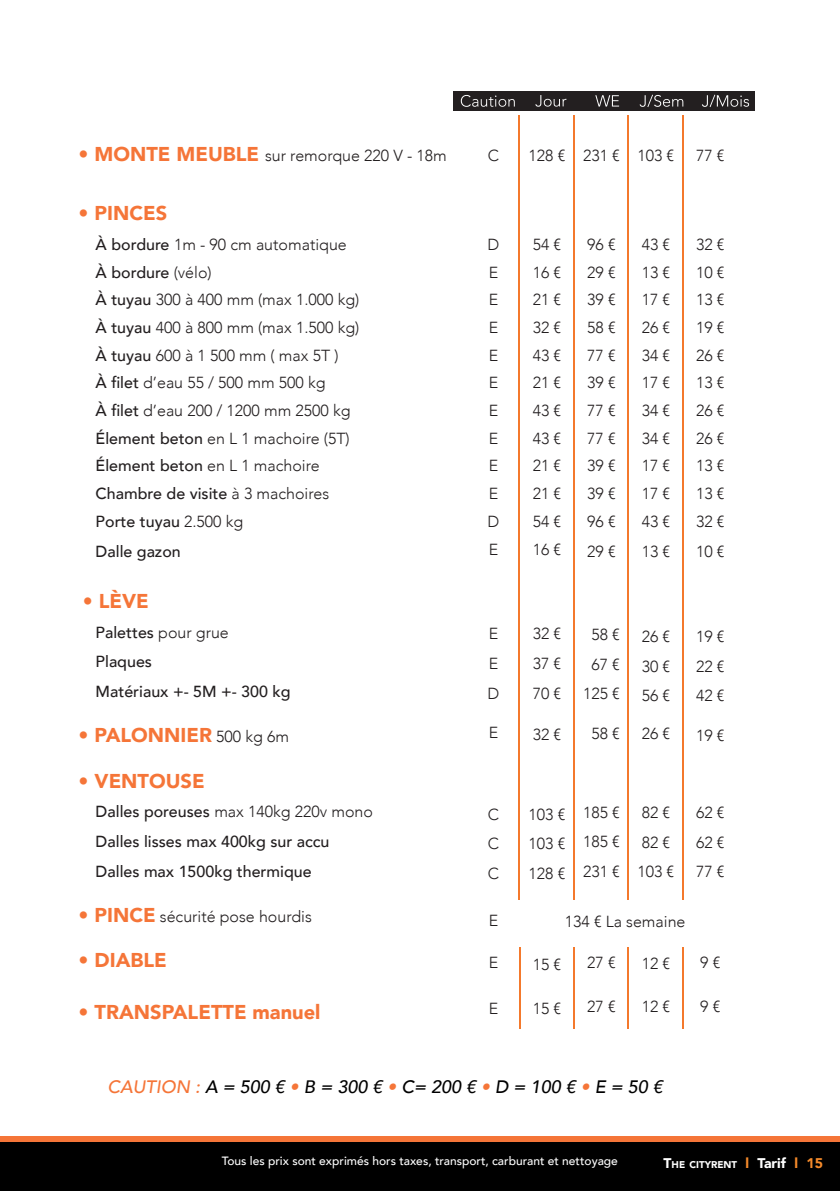
<style>
.page{position:relative;width:840px;height:1191px;background:#fff}
.page>*{position:absolute;margin:0;border:0;box-sizing:border-box;transform-origin:0 0}
.t1{font:900 20px "Avenir";color:#f57538}
.t2{font:italic 500 18px "Avenir";color:#000001}
.t3{font:300 16px "Avenir";color:#231f20}
.t4{font:500 16px "Avenir";color:#231f20}
.t5{font:500 12px "Avenir";color:#fff}
.t6{font:900 9.8px "Avenir";color:#fff}
.s1{font-weight:900;font-size:20px;color:#f57538}
.s2{font-weight:500}
.s3{font-weight:300}
.s4{font-weight:300;font-size:16px;color:#231f20}
.s5{color:#f57538}
.s6{font-size:14px}
.s7{font-size:14px;color:#f68b2b}
</style>
<div class="page">
<div style="left:0;top:1141px;width:839px;height:50px;background:#000"></div>
<div style="left:0;top:1136px;width:839px;height:5px;background:#f57538"></div>
<div style="left:453px;top:91px;width:301px;height:19px;background:#231f20"></div>
<svg style="left:702px;top:95px;width:46px;height:12px"></svg>
<svg style="left:639px;top:95px;width:44px;height:12px"></svg>
<svg style="left:595px;top:95px;width:23px;height:12px"></svg>
<svg style="left:535px;top:95px;width:31px;height:12px"></svg>
<svg style="left:460px;top:95px;width:54px;height:12px"></svg>
<hr style="left:518px;top:947px;width:2px;height:81px;background:#f4792c">
<hr style="left:573px;top:115px;width:1px;height:784px;background:#f4792c">
<hr style="left:518px;top:115px;width:1px;height:784px;background:#f4792c">
<hr style="left:573px;top:947px;width:1px;height:81px;background:#f4792c">
<hr style="left:627px;top:115px;width:2px;height:784px;background:#f4792c">
<hr style="left:627px;top:947px;width:2px;height:81px;background:#f4792c">
<hr style="left:681px;top:115px;width:2px;height:785px;background:#f4792c">
<hr style="left:681px;top:947px;width:2px;height:81px;background:#f4792c">
<p class="t3" style="left:79px;top:146px;width:369px"><span class="s1">• MONTE MEUBLE</span> sur remorque 220 V - 18m</p>
<p class="t1" style="left:79px;top:196px;width:90px">• PINCES</p>
<p class="t3" style="left:96px;top:235px;width:252px"><span class="s2">À bordure</span> 1m - 90 cm automatique</p>
<p class="t4" style="left:96px;top:258px;width:117px">À bordure <span class="s3">(vélo)</span></p>
<p class="t3" style="left:96px;top:290px;width:265px"><span class="s2">À tuyau</span> 300 à 400 mm (max 1.000 kg)</p>
<p class="t3" style="left:96px;top:318px;width:265px"><span class="s2">À tuyau</span> 400 à 800 mm (max 1.500 kg)</p>
<p class="t3" style="left:96px;top:346px;width:244px"><span class="s2">À tuyau</span> 600 à 1 500 mm ( max 5T )</p>
<p class="t3" style="left:96px;top:373px;width:231px"><span class="s2">À filet</span> d’eau 55 / 500 mm 500 kg</p>
<p class="t3" style="left:96px;top:401px;width:256px"><span class="s2">À filet</span> d’eau 200 / 1200 mm 2500 kg</p>
<p class="t3" style="left:96px;top:429px;width:255px"><span class="s2">Élement beton</span> en L 1 machoire (5T)</p>
<p class="t4" style="left:96px;top:452px;width:225px">Élement beton <span class="s3">en L 1 machoire</span></p>
<p class="t4" style="left:96px;top:480px;width:235px">Chambre de visite <span class="s3">à 3 machoires</span></p>
<p class="t4" style="left:96px;top:507px;width:149px">Porte tuyau <span class="s3">2.500 kg</span></p>
<p class="t4" style="left:96px;top:537px;width:87px">Dalle gazon</p>
<p class="t1" style="left:83px;top:584px;width:67px">• LÈVE</p>
<p class="t4" style="left:96px;top:618px;width:135px">Palettes <span class="s3">pour grue</span></p>
<p class="t4" style="left:96px;top:648px;width:58px">Plaques</p>
<p class="t4" style="left:96px;top:677px;width:196px">Matériaux +- 5M +- 300 kg</p>
<p class="t1" style="left:79px;top:718px;width:212px">• PALONNIER <span class="s4">500 kg 6m</span></p>
<p class="t1" style="left:79px;top:763px;width:127px">• VENTOUSE</p>
<p class="t3" style="left:96px;top:802px;width:278px"><span class="s2">Dalles poreuses</span> max 140kg 220v mono</p>
<p class="t4" style="left:96px;top:827px;width:235px">Dalles lisses max 400kg sur accu</p>
<p class="t4" style="left:96px;top:857px;width:217px">Dalles max 1500kg thermique</p>
<p class="t3" style="left:79px;top:907px;width:234px"><span class="s1">• PINCE</span> sécurité pose hourdis</p>
<p class="t1" style="left:79px;top:943px;width:90px">• DIABLE</p>
<p class="t1" style="left:79px;top:994px;width:243px">• TRANSPALETTE manuel</p>
<p class="t3" style="left:487px;top:146px;width:13px">C</p>
<p class="t3" style="left:487px;top:235px;width:13px">D</p>
<p class="t3" style="left:488px;top:263px;width:11px">E</p>
<p class="t3" style="left:488px;top:290px;width:11px">E</p>
<p class="t3" style="left:488px;top:318px;width:11px">E</p>
<p class="t3" style="left:488px;top:346px;width:11px">E</p>
<p class="t3" style="left:488px;top:373px;width:11px">E</p>
<p class="t3" style="left:488px;top:401px;width:11px">E</p>
<p class="t3" style="left:488px;top:429px;width:11px">E</p>
<p class="t3" style="left:488px;top:456px;width:11px">E</p>
<p class="t3" style="left:488px;top:484px;width:11px">E</p>
<p class="t3" style="left:487px;top:512px;width:13px">D</p>
<p class="t3" style="left:488px;top:539px;width:11px">E</p>
<p class="t3" style="left:488px;top:624px;width:11px">E</p>
<p class="t3" style="left:488px;top:654px;width:11px">E</p>
<p class="t3" style="left:487px;top:683px;width:13px">D</p>
<p class="t3" style="left:488px;top:723px;width:11px">E</p>
<p class="t3" style="left:487px;top:804px;width:13px">C</p>
<p class="t3" style="left:487px;top:834px;width:13px">C</p>
<p class="t3" style="left:487px;top:864px;width:13px">C</p>
<p class="t3" style="left:488px;top:911px;width:11px">E</p>
<p class="t3" style="left:488px;top:953px;width:11px">E</p>
<p class="t3" style="left:488px;top:998px;width:11px">E</p>
<p class="t3" style="left:528px;top:146px;width:38px">128 €</p>
<p class="t3" style="left:582px;top:146px;width:38px">231 €</p>
<p class="t3" style="left:637px;top:146px;width:38px">103 €</p>
<p class="t3" style="left:695px;top:146px;width:30px">77 €</p>
<p class="t3" style="left:532px;top:235px;width:30px">54 €</p>
<p class="t3" style="left:532px;top:263px;width:30px">16 €</p>
<p class="t3" style="left:532px;top:290px;width:30px">21 €</p>
<p class="t3" style="left:532px;top:318px;width:30px">32 €</p>
<p class="t3" style="left:532px;top:346px;width:30px">43 €</p>
<p class="t3" style="left:532px;top:373px;width:30px">21 €</p>
<p class="t3" style="left:532px;top:401px;width:30px">43 €</p>
<p class="t3" style="left:532px;top:429px;width:30px">43 €</p>
<p class="t3" style="left:532px;top:456px;width:30px">21 €</p>
<p class="t3" style="left:532px;top:484px;width:30px">21 €</p>
<p class="t3" style="left:532px;top:512px;width:30px">54 €</p>
<p class="t3" style="left:532px;top:539px;width:30px">16 €</p>
<p class="t3" style="left:587px;top:235px;width:30px">96 €</p>
<p class="t3" style="left:587px;top:263px;width:30px">29 €</p>
<p class="t3" style="left:587px;top:290px;width:30px">39 €</p>
<p class="t3" style="left:587px;top:318px;width:30px">58 €</p>
<p class="t3" style="left:587px;top:346px;width:30px">77 €</p>
<p class="t3" style="left:587px;top:373px;width:30px">39 €</p>
<p class="t3" style="left:587px;top:401px;width:30px">77 €</p>
<p class="t3" style="left:587px;top:429px;width:30px">77 €</p>
<p class="t3" style="left:587px;top:456px;width:30px">39 €</p>
<p class="t3" style="left:587px;top:484px;width:30px">39 €</p>
<p class="t3" style="left:587px;top:512px;width:30px">96 €</p>
<p class="t3" style="left:587px;top:541px;width:30px">29 €</p>
<p class="t3" style="left:641px;top:235px;width:30px">43 €</p>
<p class="t3" style="left:641px;top:263px;width:30px">13 €</p>
<p class="t3" style="left:641px;top:290px;width:30px">17 €</p>
<p class="t3" style="left:641px;top:318px;width:30px">26 €</p>
<p class="t3" style="left:641px;top:346px;width:30px">34 €</p>
<p class="t3" style="left:641px;top:373px;width:30px">17 €</p>
<p class="t3" style="left:641px;top:401px;width:30px">34 €</p>
<p class="t3" style="left:641px;top:429px;width:30px">34 €</p>
<p class="t3" style="left:641px;top:456px;width:30px">17 €</p>
<p class="t3" style="left:641px;top:484px;width:30px">17 €</p>
<p class="t3" style="left:641px;top:512px;width:30px">43 €</p>
<p class="t3" style="left:641px;top:541px;width:30px">13 €</p>
<p class="t3" style="left:695px;top:235px;width:30px">32 €</p>
<p class="t3" style="left:695px;top:263px;width:30px">10 €</p>
<p class="t3" style="left:695px;top:290px;width:30px">13 €</p>
<p class="t3" style="left:695px;top:318px;width:30px">19 €</p>
<p class="t3" style="left:695px;top:346px;width:30px">26 €</p>
<p class="t3" style="left:695px;top:373px;width:30px">13 €</p>
<p class="t3" style="left:695px;top:401px;width:30px">26 €</p>
<p class="t3" style="left:695px;top:429px;width:30px">26 €</p>
<p class="t3" style="left:695px;top:456px;width:30px">13 €</p>
<p class="t3" style="left:695px;top:484px;width:30px">13 €</p>
<p class="t3" style="left:695px;top:512px;width:30px">32 €</p>
<p class="t3" style="left:695px;top:541px;width:30px">10 €</p>
<p class="t3" style="left:532px;top:624px;width:30px">32 €</p>
<p class="t3" style="left:532px;top:654px;width:30px">37 €</p>
<p class="t3" style="left:532px;top:683px;width:30px">70 €</p>
<p class="t3" style="left:532px;top:725px;width:30px">32 €</p>
<p class="t3" style="left:591px;top:625px;width:30px">58 €</p>
<p class="t3" style="left:591px;top:654px;width:30px">67 €</p>
<p class="t3" style="left:582px;top:684px;width:38px">125 €</p>
<p class="t3" style="left:591px;top:723px;width:30px">58 €</p>
<p class="t3" style="left:641px;top:627px;width:30px">26 €</p>
<p class="t3" style="left:641px;top:656px;width:30px">30 €</p>
<p class="t3" style="left:641px;top:686px;width:30px">56 €</p>
<p class="t3" style="left:641px;top:724px;width:30px">26 €</p>
<p class="t3" style="left:695px;top:627px;width:30px">19 €</p>
<p class="t3" style="left:695px;top:656px;width:30px">22 €</p>
<p class="t3" style="left:695px;top:686px;width:30px">42 €</p>
<p class="t3" style="left:695px;top:726px;width:30px">19 €</p>
<p class="t3" style="left:528px;top:804px;width:38px">103 €</p>
<p class="t3" style="left:528px;top:834px;width:38px">103 €</p>
<p class="t3" style="left:528px;top:864px;width:38px">128 €</p>
<p class="t3" style="left:582px;top:802px;width:38px">185 €</p>
<p class="t3" style="left:582px;top:832px;width:38px">185 €</p>
<p class="t3" style="left:582px;top:862px;width:38px">231 €</p>
<p class="t3" style="left:641px;top:803px;width:30px">82 €</p>
<p class="t3" style="left:641px;top:832px;width:30px">82 €</p>
<p class="t3" style="left:637px;top:862px;width:38px">103 €</p>
<p class="t3" style="left:695px;top:803px;width:30px">62 €</p>
<p class="t3" style="left:695px;top:832px;width:30px">62 €</p>
<p class="t3" style="left:695px;top:862px;width:30px">77 €</p>
<p class="t3" style="left:564px;top:912px;width:122px">134 € La semaine</p>
<p class="t3" style="left:532px;top:955px;width:30px">15 €</p>
<p class="t3" style="left:532px;top:998px;width:30px">15 €</p>
<p class="t3" style="left:587px;top:953px;width:30px">27 €</p>
<p class="t3" style="left:587px;top:997px;width:30px">27 €</p>
<p class="t3" style="left:641px;top:953px;width:30px">12 €</p>
<p class="t3" style="left:641px;top:997px;width:30px">12 €</p>
<p class="t3" style="left:700px;top:953px;width:21px">9 €</p>
<p class="t3" style="left:700px;top:997px;width:21px">9 €</p>
<p class="t2" style="left:107px;top:1075px;width:556px"><span class="s5">CAUTION :</span> A = 500 € <span class="s5">•</span> B = 300 € <span class="s5">•</span> C= 200 € <span class="s5">•</span> D = 100 € <span class="s5">•</span> E = 50 €</p>
<p class="t5" style="left:222px;top:1150px;width:397px">Tous les prix sont exprimés hors taxes, transport, carburant et nettoyage</p>
<p class="t6" style="left:663px;top:1156px;width:161px"><span class="s6">T</span>HE CITYRENT <span class="s7">l</span> <span class="s6">Tarif</span> <span class="s7">l 15</span></p>
</div>
